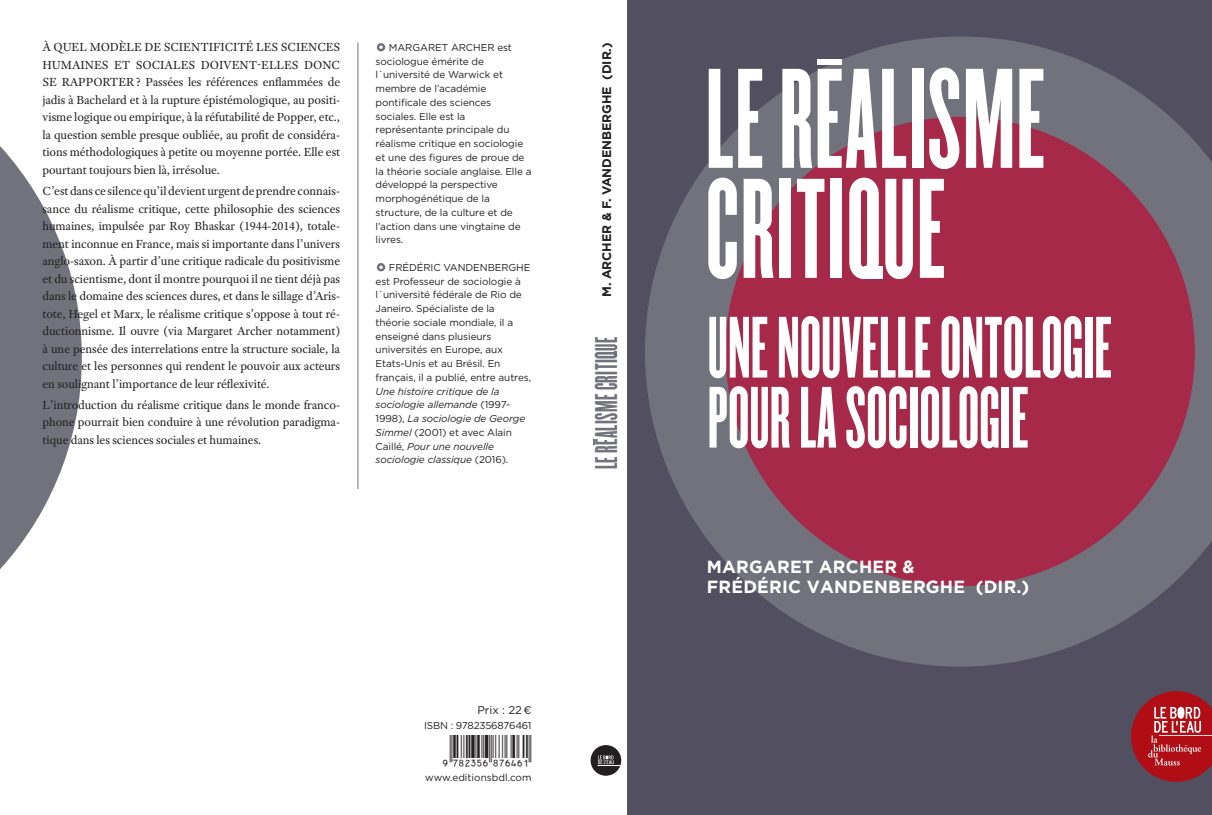
<style>
.page{position:relative;width:1212px;height:815px;background:#fff}
.page>*{position:absolute;margin:0;border:0;box-sizing:border-box;transform-origin:0 0}
.t1{font:123.75px/110px "Champion HTF Bantamweight";letter-spacing:.015em;color:#fff}
.t2{font:75.88px/70px "Champion HTF Bantamweight";letter-spacing:.005em;color:#fff}
.t3{font:27.5px "Champion HTF Bantamweight";letter-spacing:.015em;color:#72727d}
.t4{font:700 17.5px/20px "Gotham";letter-spacing:.015em;color:#fff}
.t5{font:12.5px/17.5px "Adobe Text Pro";letter-spacing:-.01em;color:#231f20;text-align:justify}
.t6{font:700 12.5px "Gotham";letter-spacing:-.01em;color:#231f20}
.t7{font:11.25px "Gotham";color:#231f20}
.t8{font:10px/13.8px "Gotham";letter-spacing:-.01em;color:#231f20}
.t9{font:italic 10px/13.8px "Gotham";letter-spacing:-.01em;color:#231f20}
.s1{font-style:normal}
</style>
<div class="page">
<svg style="left:0;top:146px;width:82px;height:423px"></svg>
<div style="left:377px;top:43px;width:8px;height:8px;border:2px solid #72727d;border-radius:3px"></div>
<div style="left:377px;top:263px;width:8px;height:8px;border:2px solid #72727d;border-radius:3px"></div>
<hr style="left:357px;top:43px;width:1px;height:446px;background:#72727d">
<div style="left:591px;top:745px;width:30px;height:31px;background:#231f20;border-radius:50%"></div>
<svg style="left:598px;top:755px;width:22px;height:11px"></svg>
<svg style="left:614px;top:351px;width:3px;height:4px"></svg>
<div style="left:627px;top:0;width:585px;height:815px;background:#524f61"></div>
<svg style="left:645px;top:36px;width:567px;height:631px"></svg>
<svg style="left:1131px;top:691px;width:81px;height:91px"></svg>
<div style="left:817px;top:59px;width:25px;height:5px;background:#fff"></div>
<div style="left:864px;top:267px;width:18px;height:12px;background:#fff"></div>
<p class="t5" style="left:43px;top:38px;width:299px">À quel modèle de scientificité les sciences humaines et sociales doivent-elles donc se rapporter? Passées les références enflammées de jadis à Bachelard et à la rupture épistémologique, au positi&shy;visme logique ou empirique, à la réfutabilité de Popper, etc., la question semble presque oubliée, au profit de considéra&shy;tions méthodologiques à petite ou moyenne portée. Elle est pourtant toujours bien là, irrésolue.</p>
<p class="t5" style="left:43px;top:182px;width:299px">C’est dans ce silence qu’il devient urgent de prendre connais&shy;sance du réalisme critique, cette philosophie des sciences humaines, impulsée par Roy Bhaskar (1944-2014), totale&shy;ment inconnue en France, mais si importante dans l’univers anglo-saxon. À partir d’une critique radicale du positivisme et du scientisme, dont il montre pourquoi il ne tient déjà pas dans le domaine des sciences dures, et dans le sillage d’Aris&shy;tote, Hegel et Marx, le réalisme critique s’oppose à tout ré&shy;ductionnisme. Il ouvre (via Margaret Archer notamment) à une pensée des interrelations entre la structure sociale, la culture et les personnes qui rendent le pouvoir aux acteurs en soulignant l’importance de leur réflexivité.</p>
<p class="t5" style="left:43px;top:396px;width:299px">L’introduction du réalisme critique dans le monde franco&shy;phone pourrait bien conduire à une révolution paradigma&shy;tique dans les sciences sociales et humaines.</p>
<p class="t8" style="left:376px;top:40px;width:157px;text-indent:13px">Margaret Archer est sociologue émérite de l´université de Warwick et membre de l’académie pontificale des sciences sociales. Elle est la représentante principale du réalisme critique en sociologie et une des figures de proue de la théorie sociale anglaise. Elle a développé la perspective morphogénétique de la structure, de la culture et de l’action dans une vingtaine de livres.</p>
<p class="t8" style="left:376px;top:260px;width:157px;text-indent:13px">Frédéric Vandenberghe est Professeur de sociologie à l´université fédérale de Rio de<br>Janeiro. Spécialiste de la théorie sociale mondiale, il a enseigné dans plusieurs universités en Europe, aux<br>Etats-Unis et au Brésil. En français, il a publié, entre autres,</p>
<p class="t9" style="left:376px;top:384px;width:151px">Une histoire critique de la sociologie allemande <span class="s1">(1997-<br>1998),</span> La sociologie de George<br>Simmel <span class="s1">(2001) et avec Alain<br>Caillé,</span> Pour une nouvelle sociologie classique <span class="s1">(2016).</span></p>
<p class="t6" style="left:598px;top:297px;width:256px;rotate:-90deg">M. Archer &amp; F. Vandenberghe (dir.)</p>
<h3 class="t3" style="left:589px;top:469px;width:134px;rotate:-90deg">LE REALISME CRITIOUE</h3>
<p class="t7" style="left:477px;top:703px;width:56px">Prix : 22 €</p>
<p class="t8" style="left:424px;top:719px;width:109px">I SBN : 9782356876461</p>
<p class="t8" style="left:425px;top:771px;width:108px">www.editionsbdl.com</p>
<h1 class="t1" style="left:706px;top:72px;width:340px">LE REALISME<br>CRITIOUE</h1>
<h2 class="t2" style="left:708px;top:317px;width:405px">UNE NOUVELLE ONTOLOGIE<br>POUR LA SOCIOLOGIE</h2>
<h3 class="t4" style="left:707px;top:556px;width:324px">MARGARET ARCHER &amp;<br>FRÉDÉRIC VANDENBERGHE (DIR.)</h3>
</div>
